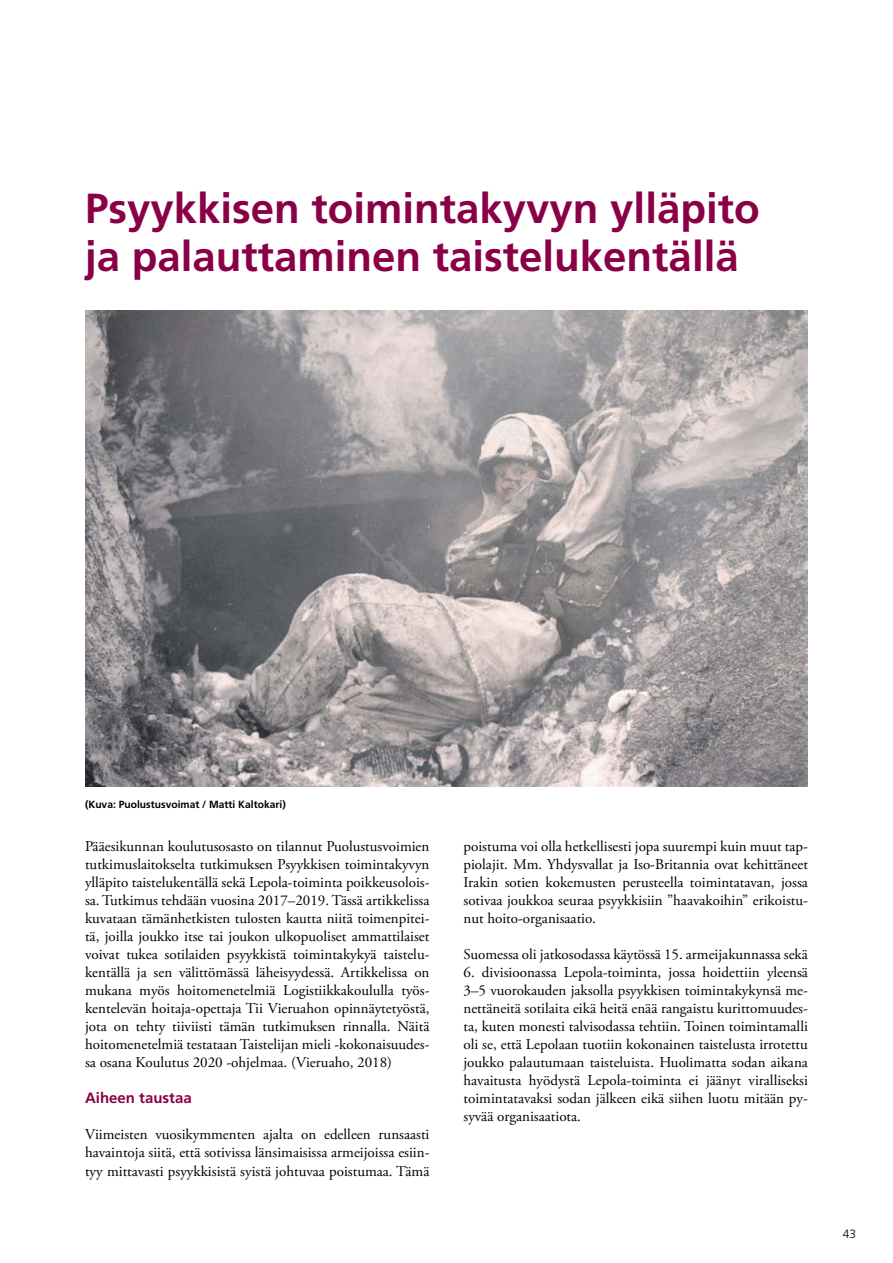
<style>
.page{position:relative;width:893px;height:1263px;background:#fff}
.page>*{position:absolute;margin:0;border:0;box-sizing:border-box;transform-origin:0 0}
.t1{font:700 42px/48px "Frutiger LT";color:#890047}
.t2{font:15px/18px "Adobe Garamond Pro";color:#000;text-align:justify}
.t3{font:700 15px "Frutiger LT";color:#890047}
.t4{font:300 12px "Frutiger LT";color:#000}
.t5{font:700 10.35px "Frutiger LT";color:#000}
</style>
<div class="page">
<img style="left:85px;top:311px;width:723px;height:475px">
<h1 class="t1" style="left:85px;top:184px;width:676px">Psyykkisen toimintakyvyn ylläpito ja palauttaminen taistelukentällä</h1>
<p class="t5" style="left:85px;top:798px;width:202px">(Kuva: Puolustusvoimat / Matti Kaltokari)</p>
<p class="t2" style="left:85px;top:838px;width:346px">Pääesikunnan koulutusosasto on tilannut Puolustusvoimien tutkimuslaitokselta tutkimuksen Psyykkisen toimintakyvyn ylläpito taistelukentällä sekä Lepola-toiminta poikkeusolois&shy;sa. Tutkimus tehdään vuosina 2017–2019. Tässä artikkelissa kuvataan tämänhetkisten tulosten kautta niitä toimenpitei&shy;tä, joilla joukko itse tai joukon ulkopuoliset ammattilaiset voivat tukea sotilaiden psyykkistä toimintakykyä taistelu&shy;kentällä ja sen välittömässä läheisyydessä. Artikkelissa on mukana myös hoitomenetelmiä Logistiikkakoululla työs&shy;kentelevän hoitaja-opettaja Tii Vieruahon opinnäytetyöstä, jota on tehty tiiviisti tämän tutkimuksen rinnalla. Näitä hoitomenetelmiä testataan Taistelijan mieli -kokonaisuudes&shy;sa osana Koulutus 2020 -ohjelmaa. (Vieruaho, 2018)</p>
<p class="t3" style="left:85px;top:1089px;width:108px">Aiheen taustaa</p>
<p class="t2" style="left:85px;top:1126px;width:346px">Viimeisten vuosikymmenten ajalta on edelleen runsaasti havaintoja siitä, että sotivissa länsimaisissa armeijoissa esiin&shy;tyy mittavasti psyykkisistä syistä johtuvaa poistumaa. Tämä</p>
<p class="t2" style="left:463px;top:838px;width:346px">poistuma voi olla hetkellisesti jopa suurempi kuin muut tap&shy;piolajit. Mm. Yhdysvallat ja Iso-Britannia ovat kehittäneet Irakin sotien kokemusten perusteella toimintatavan, jossa sotivaa joukkoa seuraa psyykkisiin ”haavakoihin” erikoistu&shy;nut hoito-organisaatio.</p>
<p class="t2" style="left:463px;top:946px;width:346px">Suomessa oli jatkosodassa käytössä 15. armeijakunnassa sekä</p>
<p class="t2" style="left:463px;top:964px;width:346px">6. divisioonassa Lepola-toiminta, jossa hoidettiin yleensä 3–5 vuorokauden jaksolla psyykkisen toimintakykynsä me&shy;nettäneitä sotilaita eikä heitä enää rangaistu kurittomuudes&shy;ta, kuten monesti talvisodassa tehtiin. Toinen toimintamalli oli se, että Lepolaan tuotiin kokonainen taistelusta irrotettu joukko palautumaan taisteluista. Huolimatta sodan aikana havaitusta hyödystä Lepola-toiminta ei jäänyt viralliseksi toimintatavaksi sodan jälkeen eikä siihen luotu mitään py&shy;syvää organisaatiota.</p>
<p class="t4" style="left:843px;top:1227px;width:15px">43</p>
</div>
